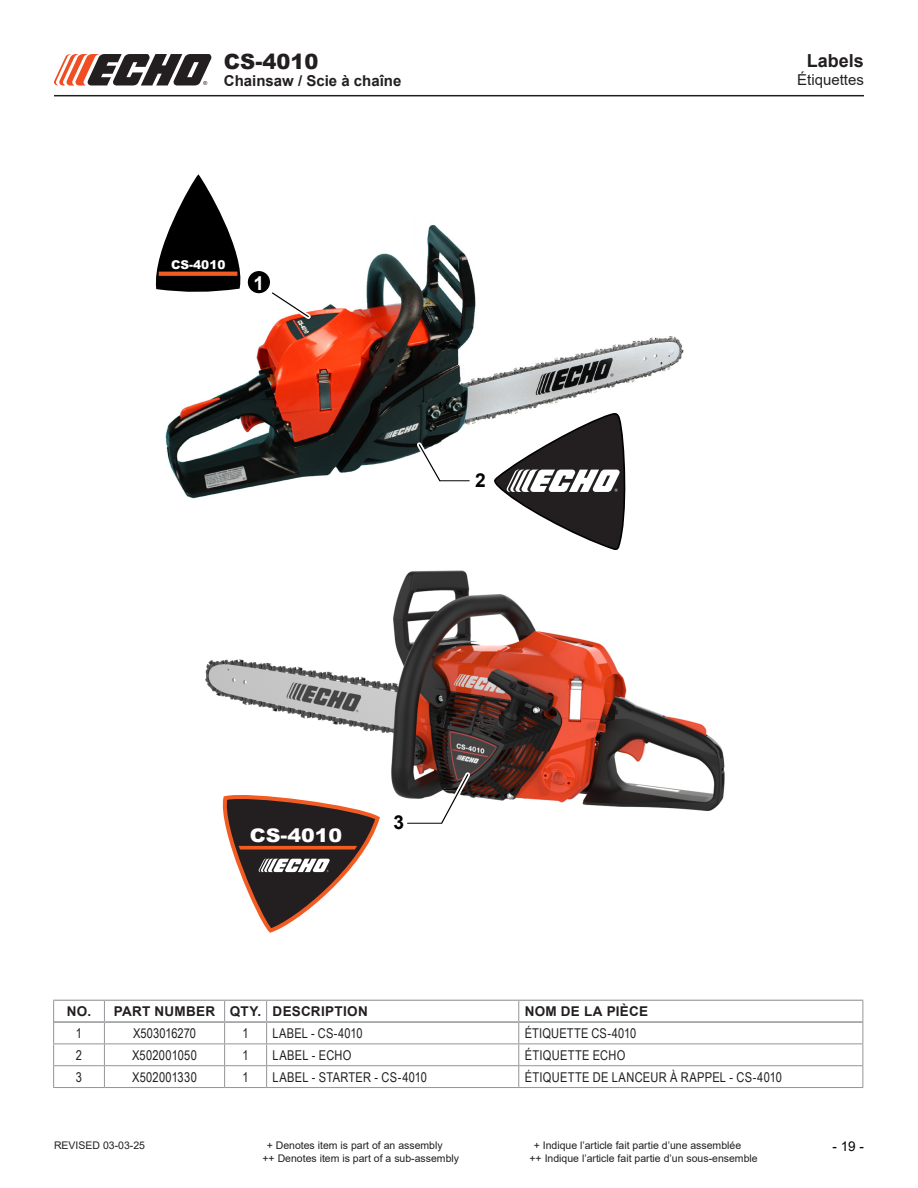
<style>
.page{position:relative;width:918px;height:1188px;background:#fff}
.page>*{position:absolute;margin:0;border:0;box-sizing:border-box;transform-origin:0 0}
.t1{font:900 21px "Arial";color:#231f20}
.t2{font:700 19.2px "Arial";color:#000}
.t3{font:700 19.2px "Arial";color:#fff}
.t4{font:900 18.75px "Arial";color:#fff;scale:1.1 1}
.Page_Head_Eng{font:700 18px "Arial";color:#231f20}
.t5{font:700 15px "Arial";color:#231f20}
.Page_Head_Non-english{font:15px "Arial";color:#231f20}
.Table_Text{font:13.5px "Arial Narrow";letter-spacing:.02em;color:#231f20}
.Table_Text-2{font:700 13.5px "Arial";letter-spacing:.02em;color:#231f20}
.Table_Text-3{font:13.5px "Arial Narrow";color:#231f20}
.t6{font:13.5px "Arial";color:#000}
.t7{font:900 12.15px "Arial";color:#fff}
.t8{font:10.5px "Arial";color:#231f20}
</style>
<div class="page">
<hr style="left:54px;top:95px;width:810px;height:1px;background:#231f20">
<svg style="left:54px;top:54px;width:158px;height:32px"></svg>
<hr style="left:54px;top:1021px;width:50px;height:2px;background:#939598">
<hr style="left:104px;top:1021px;width:121px;height:2px;background:#939598">
<hr style="left:225px;top:1021px;width:42px;height:2px;background:#939598">
<hr style="left:267px;top:1021px;width:252px;height:2px;background:#939598">
<hr style="left:519px;top:1021px;width:344px;height:2px;background:#939598">
<svg style="left:104px;top:1001px;width:1px;height:86px"></svg>
<svg style="left:224px;top:1001px;width:1px;height:86px"></svg>
<svg style="left:266px;top:1001px;width:1px;height:86px"></svg>
<svg style="left:518px;top:1001px;width:1px;height:86px"></svg>
<hr style="left:53px;top:1000px;width:51px;height:1px;background:#939598">
<hr style="left:104px;top:1000px;width:121px;height:1px;background:#939598">
<hr style="left:225px;top:1000px;width:42px;height:1px;background:#939598">
<hr style="left:267px;top:1000px;width:252px;height:1px;background:#939598">
<hr style="left:519px;top:1000px;width:344px;height:1px;background:#939598">
<hr style="left:53px;top:1087px;width:51px;height:1px;background:#939598">
<hr style="left:104px;top:1087px;width:121px;height:1px;background:#939598">
<hr style="left:225px;top:1087px;width:42px;height:1px;background:#939598">
<hr style="left:267px;top:1087px;width:252px;height:1px;background:#939598">
<hr style="left:519px;top:1087px;width:344px;height:1px;background:#939598">
<hr style="left:53px;top:1044px;width:51px;height:1px;background:#939598">
<svg style="left:53px;top:1001px;width:1px;height:86px"></svg>
<hr style="left:104px;top:1044px;width:121px;height:1px;background:#939598">
<hr style="left:225px;top:1044px;width:42px;height:1px;background:#939598">
<hr style="left:267px;top:1044px;width:252px;height:1px;background:#939598">
<hr style="left:519px;top:1044px;width:344px;height:1px;background:#939598">
<svg style="left:862px;top:1001px;width:1px;height:86px"></svg>
<hr style="left:53px;top:1065px;width:51px;height:1px;background:#939598">
<hr style="left:104px;top:1065px;width:121px;height:1px;background:#939598">
<hr style="left:225px;top:1065px;width:42px;height:1px;background:#939598">
<hr style="left:267px;top:1065px;width:252px;height:1px;background:#939598">
<hr style="left:519px;top:1065px;width:344px;height:1px;background:#939598">
<img style="left:205px;top:570px;width:520px;height:253px">
<img style="left:165px;top:224px;width:519px;height:275px">
<svg style="left:220px;top:793px;width:162px;height:140px"></svg>
<svg style="left:493px;top:412px;width:135px;height:138px"></svg>
<svg style="left:155px;top:174px;width:91px;height:118px"></svg>
<svg style="left:159px;top:272px;width:78px;height:4px"></svg>
<svg style="left:413px;top:438px;width:33px;height:49px"></svg>
<svg style="left:435px;top:768px;width:39px;height:56px"></svg>
<svg style="left:266px;top:286px;width:49px;height:37px"></svg>
<div style="left:248px;top:271px;width:22px;height:22px;background:#000;border-radius:50%"></div>
<div style="left:391px;top:811px;width:16px;height:24px;background:#fff"></div>
<hr style="left:407px;top:823px;width:35px;height:1px;background:#000">
<div style="left:468px;top:469px;width:24px;height:24px;background:#fff"></div>
<hr style="left:440px;top:480px;width:30px;height:1px;background:#000">
<h1 class="t1" style="left:224px;top:46px;width:96px">CS-4010</h1>
<h3 class="t5" style="left:224px;top:70px;width:179px">Chainsaw / Scie à chaîne</h3>
<p class="t7" style="left:171px;top:255px;width:56px">CS-4010</p>
<p class="t3" style="left:254px;top:269px;width:12px">1</p>
<p class="t2" style="left:475px;top:467px;width:12px">2</p>
<p class="Page_Head_Eng" style="left:807px;top:48px;width:59px">Labels</p>
<p class="Page_Head_Non-english" style="left:797px;top:70px;width:68px">Étiquettes</p>
<p class="t4" style="left:250px;top:822px;width:86px">CS-4010</p>
<p class="t2" style="left:394px;top:809px;width:12px">3</p>
<p class="Table_Text-2" style="left:67px;top:1002px;width:26px">NO.</p>
<p class="Table_Text-2" style="left:114px;top:1002px;width:103px">PART NUMBER</p>
<p class="Table_Text-2" style="left:230px;top:1002px;width:33px">QTY.</p>
<p class="Table_Text-2" style="left:273px;top:1002px;width:97px">DESCRIPTION</p>
<p class="Table_Text-2" style="left:525px;top:1002px;width:125px">NOM DE LA PIÈCE</p>
<p class="Table_Text" style="left:76px;top:1023px;width:8px">1</p>
<p class="Table_Text-3" style="left:133px;top:1023px;width:64px">X503016270</p>
<p class="Table_Text" style="left:243px;top:1023px;width:8px">1</p>
<p class="Table_Text" style="left:273px;top:1023px;width:92px">LABEL - CS-4010</p>
<p class="Table_Text" style="left:525px;top:1023px;width:113px">ÉTIQUETTE CS-4010</p>
<p class="Table_Text" style="left:76px;top:1045px;width:8px">2</p>
<p class="Table_Text" style="left:132px;top:1045px;width:66px">X502001050</p>
<p class="Table_Text" style="left:243px;top:1045px;width:8px">1</p>
<p class="Table_Text" style="left:273px;top:1045px;width:80px">LABEL - ECHO</p>
<p class="Table_Text" style="left:525px;top:1045px;width:102px">ÉTIQUETTE ECHO</p>
<p class="Table_Text" style="left:76px;top:1067px;width:8px">3</p>
<p class="Table_Text" style="left:132px;top:1067px;width:66px">X502001330</p>
<p class="Table_Text" style="left:243px;top:1067px;width:8px">1</p>
<p class="Table_Text" style="left:273px;top:1067px;width:156px">LABEL - STARTER - CS-4010</p>
<p class="Table_Text" style="left:525px;top:1067px;width:259px">ÉTIQUETTE DE LANCEUR À RAPPEL - CS-4010</p>
<p class="t8" style="left:54px;top:1138px;width:93px">REVISED 03-03-25</p>
<p class="t8" style="left:267px;top:1138px;width:177px">+ Denotes item is part of an assembly</p>
<p class="t8" style="left:534px;top:1138px;width:209px">+ Indique l’article fait partie d’une assemblée</p>
<p class="t8" style="left:262px;top:1151px;width:198px">++ Denotes item is part of a sub-assembly</p>
<p class="t8" style="left:530px;top:1151px;width:230px">++ Indique l’article fait partie d’un sous-ensemble</p>
<p class="t6" style="left:832px;top:1137px;width:33px">- 19 -</p>
</div>
